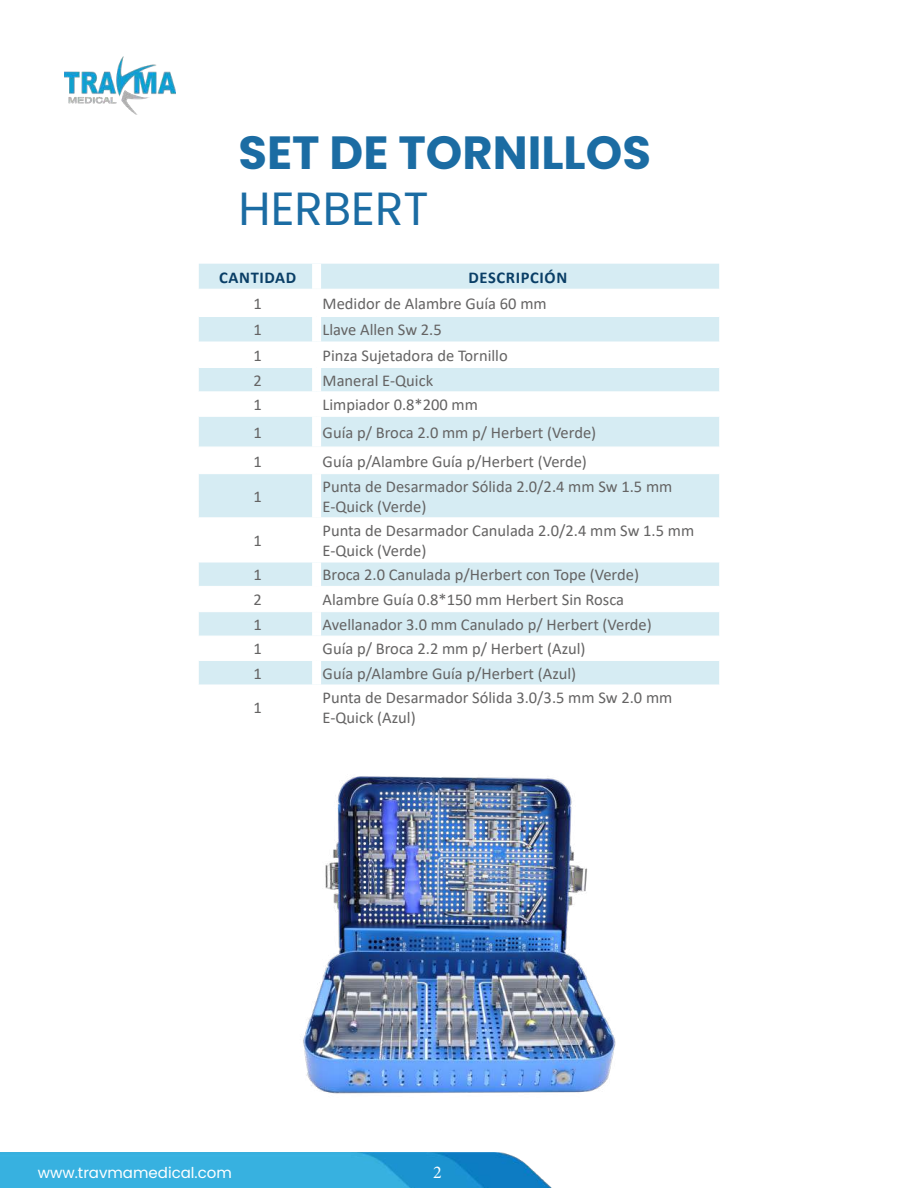
<style>
.page{position:relative;width:918px;height:1188px;background:#fff}
.page>*{position:absolute;margin:0;border:0;box-sizing:border-box;transform-origin:0 0}
.t1{font:700 46.5px "Poppins";color:#1b6ca3}
.t2{font:46.5px "Poppins";color:#1b6ca3}
.t3{font:18px "Minion Pro";color:#fff}
.t4{font:16.5px/19.8px "Calibri";color:#646363}
.t5{font:700 16.5px "Calibri";letter-spacing:.04em;color:#093e66}
.t6{font:15px "Poppins";color:#fff}
</style>
<div class="page">
<img style="left:0;top:1153px;width:552px;height:35px">
<img style="left:64px;top:56px;width:111px;height:59px">
<img style="left:303px;top:776px;width:313px;height:318px">
<div style="left:199px;top:264px;width:520px;height:78px;background:#d6ecf3"></div>
<svg style="left:199px;top:290px;width:520px;height:26px"></svg>
<svg style="left:199px;top:368px;width:520px;height:317px;fill:#d6ecf3"></svg>
<div style="left:312px;top:264px;width:9px;height:25px;background:#fff"></div>
<div style="left:312px;top:290px;width:9px;height:26px;background:#fff"></div>
<div style="left:312px;top:317px;width:9px;height:25px;background:#fff"></div>
<div style="left:312px;top:368px;width:9px;height:24px;background:#fff"></div>
<div style="left:312px;top:392px;width:9px;height:24px;background:#fff"></div>
<div style="left:312px;top:417px;width:9px;height:30px;background:#fff"></div>
<div style="left:312px;top:447px;width:9px;height:26px;background:#fff"></div>
<div style="left:312px;top:474px;width:9px;height:43px;background:#fff"></div>
<div style="left:312px;top:518px;width:9px;height:44px;background:#fff"></div>
<div style="left:312px;top:562px;width:9px;height:24px;background:#fff"></div>
<div style="left:312px;top:587px;width:9px;height:24px;background:#fff"></div>
<div style="left:312px;top:612px;width:9px;height:24px;background:#fff"></div>
<div style="left:312px;top:636px;width:9px;height:24px;background:#fff"></div>
<div style="left:312px;top:661px;width:9px;height:24px;background:#fff"></div>
<hr style="left:199px;top:289px;width:118px;height:1px;background:#fff">
<hr style="left:317px;top:289px;width:402px;height:1px;background:#fff">
<hr style="left:199px;top:316px;width:118px;height:1px;background:#fff">
<hr style="left:317px;top:316px;width:402px;height:1px;background:#fff">
<hr style="left:199px;top:392px;width:118px;height:1px;background:#fff">
<hr style="left:317px;top:392px;width:402px;height:1px;background:#fff">
<hr style="left:199px;top:416px;width:118px;height:1px;background:#fff">
<hr style="left:317px;top:416px;width:402px;height:1px;background:#fff">
<hr style="left:199px;top:447px;width:118px;height:1px;background:#fff">
<hr style="left:317px;top:447px;width:402px;height:1px;background:#fff">
<hr style="left:199px;top:473px;width:118px;height:1px;background:#fff">
<hr style="left:317px;top:473px;width:402px;height:1px;background:#fff">
<hr style="left:199px;top:517px;width:118px;height:1px;background:#fff">
<hr style="left:317px;top:517px;width:402px;height:1px;background:#fff">
<hr style="left:199px;top:562px;width:118px;height:1px;background:#fff">
<hr style="left:317px;top:562px;width:402px;height:1px;background:#fff">
<hr style="left:199px;top:586px;width:118px;height:1px;background:#fff">
<hr style="left:317px;top:586px;width:402px;height:1px;background:#fff">
<hr style="left:199px;top:611px;width:118px;height:1px;background:#fff">
<hr style="left:317px;top:611px;width:402px;height:1px;background:#fff">
<hr style="left:199px;top:636px;width:118px;height:1px;background:#fff">
<hr style="left:317px;top:636px;width:402px;height:1px;background:#fff">
<hr style="left:199px;top:660px;width:118px;height:1px;background:#fff">
<hr style="left:317px;top:660px;width:402px;height:1px;background:#fff">
<h1 class="t1" style="left:238px;top:126px;width:414px">SET DE TORNILLOS</h1>
<h1 class="t2" style="left:238px;top:182px;width:192px">HERBERT</h1>
<p class="t5" style="left:219px;top:265px;width:79px">CANTIDAD</p>
<p class="t5" style="left:468px;top:265px;width:100px">DESCRIPCIÓN</p>
<p class="t4" style="left:254px;top:293px;width:10px">1</p>
<p class="t4" style="left:323px;top:293px;width:226px">Medidor de Alambre Guía 60 mm</p>
<p class="t4" style="left:254px;top:320px;width:10px">1</p>
<p class="t4" style="left:323px;top:320px;width:121px">Llave Allen Sw 2.5</p>
<p class="t4" style="left:254px;top:345px;width:10px">1</p>
<p class="t4" style="left:323px;top:345px;width:187px">Pinza Sujetadora de Tornillo</p>
<p class="t4" style="left:254px;top:370px;width:10px">2</p>
<p class="t4" style="left:323px;top:370px;width:112px">Maneral E-Quick</p>
<p class="t4" style="left:254px;top:394px;width:10px">1</p>
<p class="t4" style="left:323px;top:394px;width:157px">Limpiador 0.8*200 mm</p>
<p class="t4" style="left:254px;top:422px;width:10px">1</p>
<p class="t4" style="left:323px;top:422px;width:275px">Guía p/ Broca 2.0 mm p/ Herbert (Verde)</p>
<p class="t4" style="left:254px;top:451px;width:10px">1</p>
<p class="t4" style="left:323px;top:451px;width:266px">Guía p/Alambre Guía p/Herbert (Verde)</p>
<p class="t4" style="left:254px;top:486px;width:10px">1</p>
<p class="t4" style="left:323px;top:476px;width:351px">Punta de Desarmador Sólida 2.0/2.4 mm Sw 1.5 mm<br>E-Quick (Verde)</p>
<p class="t4" style="left:254px;top:530px;width:10px">1</p>
<p class="t4" style="left:323px;top:520px;width:373px">Punta de Desarmador Canulada 2.0/2.4 mm Sw 1.5 mm<br>E-Quick (Verde)</p>
<p class="t4" style="left:254px;top:565px;width:10px">1</p>
<p class="t4" style="left:323px;top:565px;width:318px">Broca 2.0 Canulada p/Herbert con Tope (Verde)</p>
<p class="t4" style="left:254px;top:589px;width:10px">2</p>
<p class="t4" style="left:323px;top:589px;width:303px">Alambre Guía 0.8*150 mm Herbert Sin Rosca</p>
<p class="t4" style="left:254px;top:614px;width:10px">1</p>
<p class="t4" style="left:323px;top:614px;width:331px">Avellanador 3.0 mm Canulado p/ Herbert (Verde)</p>
<p class="t4" style="left:254px;top:639px;width:10px">1</p>
<p class="t4" style="left:323px;top:639px;width:264px">Guía p/ Broca 2.2 mm p/ Herbert (Azul)</p>
<p class="t4" style="left:254px;top:663px;width:10px">1</p>
<p class="t4" style="left:323px;top:663px;width:255px">Guía p/Alambre Guía p/Herbert (Azul)</p>
<p class="t4" style="left:254px;top:697px;width:10px">1</p>
<p class="t4" style="left:323px;top:688px;width:351px">Punta de Desarmador Sólida 3.0/3.5 mm Sw 2.0 mm<br>E-Quick (Azul)</p>
<p class="t6" style="left:38px;top:1165px;width:196px">www.travmamedical.com</p>
<p class="t3" style="left:433px;top:1161px;width:10px">2</p>
</div>
